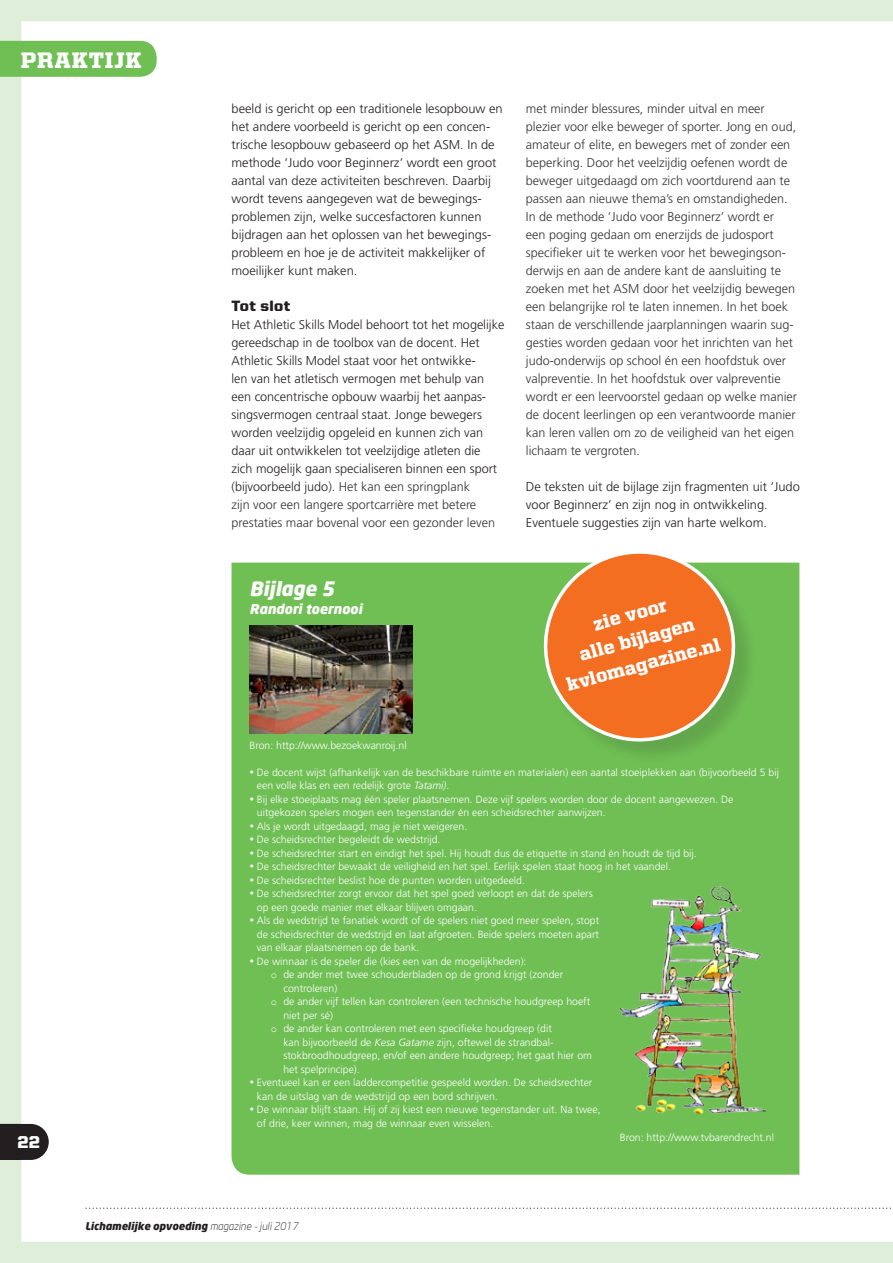
<style>
.page{position:relative;width:893px;height:1263px;background:#dfeed8}
.page>*{position:absolute;margin:0;border:0;box-sizing:border-box;transform-origin:0 0}
.t1{font:900 22.5px "United Serif Reg";letter-spacing:.035em;color:#fff}
.t2{font:900 19.5px/25.7px "United Serif Reg";color:#fff;text-align:center;scale:.95 1}
.t3{font:italic 900 19.5px "Neo Sans";color:#fff}
.t4{font:900 17.25px "United Sans Reg";color:#fff}
.t5{font:900 15px "United Sans Reg";letter-spacing:.025em;color:#231f20}
.t6{font:italic 900 13.5px "Neo Sans";color:#fff}
.t7{font:300 12.75px/18px "Frutiger LT Std";color:#231f20}
.t8{font:300 12.75px/18px "Frutiger LT Std";color:#333}
.t9{font:300 10.5px/13.5px "Frutiger LT Std";color:#fff}
.t10{font:italic 900 10.5px "Neo Sans";color:#231f20}
.s1{color:#333}
.s2{font-style:italic}
.s3{font-family:"Courier New";font-weight:400}
.s4{font-weight:300}
</style>
<div class="page">
<div style="left:21px;top:21px;width:872px;height:1221px;background:#fff"></div>
<div style="left:0;top:41px;width:157px;height:36px;background:#6fbf54"></div>
<div style="left:232px;top:563px;width:567px;height:612px;background:#6fbf54"></div>
<img style="left:250px;top:625px;width:162px;height:109px">
<img style="left:620px;top:887px;width:145px;height:227px">
<div style="left:547px;top:553px;width:211px;height:211px;background:#231f20;opacity:.15"></div>
<svg style="left:535px;top:542px;width:209px;height:208px;background:#d1944a"></svg>
<svg style="left:0;top:1124px;width:49px;height:36px;background:#353132"></svg>
<svg style="left:85px;top:1207px;width:808px;height:2px;background:#e0e0e0"></svg>
<h1 class="t1" style="left:21px;top:48px;width:122px">PRAKTIJK</h1>
<h3 class="t4" style="left:17px;top:1133px;width:24px">22</h3>
<p class="t7" style="left:232px;top:99px;width:273px">beeld is gericht op een traditionele lesopbouw en het andere voorbeeld is gericht op een concen&shy;trische lesopbouw gebaseerd op het ASM. In de methode ‘Judo voor Beginnerz’ wordt een groot aantal van deze activiteiten beschreven. Daarbij wordt tevens aangegeven wat de bewegings&shy;problemen zijn, welke succesfactoren kunnen bijdragen aan het oplossen van het bewegings&shy;probleem en hoe je de activiteit makkelijker of moeilijker kunt maken.</p>
<h3 class="t5" style="left:232px;top:297px;width:61px">Tot slot</h3>
<p class="t7" style="left:232px;top:315px;width:274px">Het Athletic Skills Model behoort tot het mogelijke gereedschap in de toolbox van de docent. Het Athletic Skills Model staat voor het ontwikke-<br>len van het atletisch vermogen met behulp van een concentrische opbouw waarbij het aanpas&shy;singsvermogen centraal staat. Jonge bewegers worden veelzijdig opgeleid en kunnen zich van daar uit ontwikkelen tot veelzijdige atleten die zich mogelijk gaan specialiseren binnen een sport (bijvoorbeeld judo). <span class="s1">Het kan een springplank<br>zijn voor een langere sportcarrière met betere prestaties maar bovenal voor een gezonder leven</span></p>
<h2 class="t3" style="left:250px;top:576px;width:86px">Bijlage 5</h2>
<p class="t6" style="left:250px;top:600px;width:114px">Randori toernooi</p>
<p class="t8" style="left:526px;top:99px;width:273px">met minder blessures, minder uitval en meer plezier voor elke beweger of sporter. Jong en oud, amateur of elite, en bewegers met of zonder een beperking. Door het veelzijdig oefenen wordt de beweger uitgedaagd om zich voortdurend aan te passen aan nieuwe thema’s en omstandigheden.<br>In de methode ‘Judo voor Beginnerz’ wordt er<br>een poging gedaan om enerzijds de judosport specifieker uit te werken voor het bewegingson&shy;derwijs en aan de andere kant de aansluiting te zoeken met het ASM door het veelzijdig bewegen een belangrijke rol te laten innemen. In het boek staan de verschillende jaarplanningen waarin sug&shy;gesties worden gedaan voor het inrichten van het judo-onderwijs op school én een hoofdstuk over valpreventie. In het hoofdstuk over valpreventie wordt er een leervoorstel gedaan op welke manier de docent leerlingen op een verantwoorde manier kan leren vallen om zo de veiligheid van het eigen lichaam te vergroten.</p>
<p class="t7" style="left:526px;top:477px;width:276px">De teksten uit de bijlage zijn fragmenten uit ‘Judo voor Beginnerz’ en zijn nog in ontwikkeling.<br>Eventuele suggesties zijn van harte welkom.</p>
<h2 class="t2" style="left:550px;top:622px;width:168px;rotate:-15deg">zie voor<br>alle bijlagen kvlomagazine.nl</h2>
<p class="t9" style="left:250px;top:738px;width:159px">Bron: http://www.bezoekwanroij.nl</p>
<p class="t9" style="left:257px;top:765px;width:523px;text-indent:-7px">• De docent wijst (afhankelijk van de beschikbare ruimte en materialen) een aantal stoeiplekken aan (bijvoorbeeld 5 bij een volle klas en een redelijk grote <span class="s2">Tatami)</span>.</p>
<p class="t9" style="left:257px;top:792px;width:478px;text-indent:-7px">• Bij elke stoeiplaats mag één speler plaatsnemen. Deze vijf spelers worden door de docent aangewezen. De uitgekozen spelers mogen een tegenstander én een scheidsrechter aanwijzen.</p>
<p class="t9" style="left:250px;top:819px;width:219px">• Als je wordt uitgedaagd, mag je niet weigeren.</p>
<p class="t9" style="left:250px;top:833px;width:193px">• De scheidsrechter begeleidt de wedstrijd.</p>
<p class="t9" style="left:250px;top:846px;width:449px">• De scheidsrechter start en eindigt het spel. Hij houdt dus de etiquette in stand én houdt de tijd bij.</p>
<p class="t9" style="left:250px;top:860px;width:423px">• De scheidsrechter bewaakt de veiligheid en het spel. Eerlijk spelen staat hoog in het vaandel.</p>
<p class="t9" style="left:250px;top:873px;width:277px">• De scheidsrechter beslist hoe de punten worden uitgedeeld.</p>
<p class="t9" style="left:257px;top:887px;width:337px;text-indent:-7px">• De scheidsrechter zorgt ervoor dat het spel goed verloopt en dat de spelers op een goede manier met elkaar blijven omgaan.</p>
<p class="t9" style="left:257px;top:914px;width:344px;text-align:justify;text-indent:-7px">• Als de wedstrijd te fanatiek wordt of de spelers niet goed meer spelen, stopt de scheidsrechter de wedstrijd en laat afgroeten. Beide spelers moeten apart van elkaar plaatsnemen op de bank.</p>
<p class="t9" style="left:250px;top:954px;width:279px">• De winnaar is de speler die (kies een van de mogelijkheden):</p>
<p class="t9" style="left:271px;top:968px;width:294px"><span class="s3">o</span> de ander met twee schouderbladen op de grond krijgt (zonder</p>
<p class="t9" style="left:283px;top:981px;width:55px">controleren)</p>
<p class="t9" style="left:271px;top:995px;width:321px"><span class="s3">o</span> de ander vijf tellen kan controleren (een technische houdgreep hoeft</p>
<p class="t9" style="left:283px;top:1008px;width:51px">niet per sé)</p>
<p class="t9" style="left:271px;top:1022px;width:283px"><span class="s3">o</span> de ander kan controleren met een specifieke houdgreep (dit</p>
<p class="t9" style="left:283px;top:1035px;width:272px">kan bijvoorbeeld de <span class="s2">Kesa Gatame</span> zijn, oftewel de strandbal-</p>
<p class="t9" style="left:283px;top:1049px;width:310px">stokbroodhoudgreep, en/of een andere houdgreep; het gaat hier om</p>
<p class="t9" style="left:283px;top:1062px;width:78px">het spelprincipe).</p>
<p class="t9" style="left:257px;top:1076px;width:337px;text-indent:-7px">• Eventueel kan er een laddercompetitie gespeeld worden. De scheidsrechter kan de uitslag van de wedstrijd op een bord schrijven.</p>
<p class="t9" style="left:257px;top:1103px;width:345px;text-indent:-7px">• De winnaar blijft staan. Hij of zij kiest een nieuwe tegenstander uit. Na twee, of drie, keer winnen, mag de winnaar even wisselen.</p>
<p class="t9" style="left:620px;top:1130px;width:156px">Bron: http://www.tvbarendrecht.nl</p>
<p class="t10" style="left:85px;top:1219px;width:215px">Lichamelijke opvoeding <span class="s4">magazine - juli 2017</span></p>
</div>
